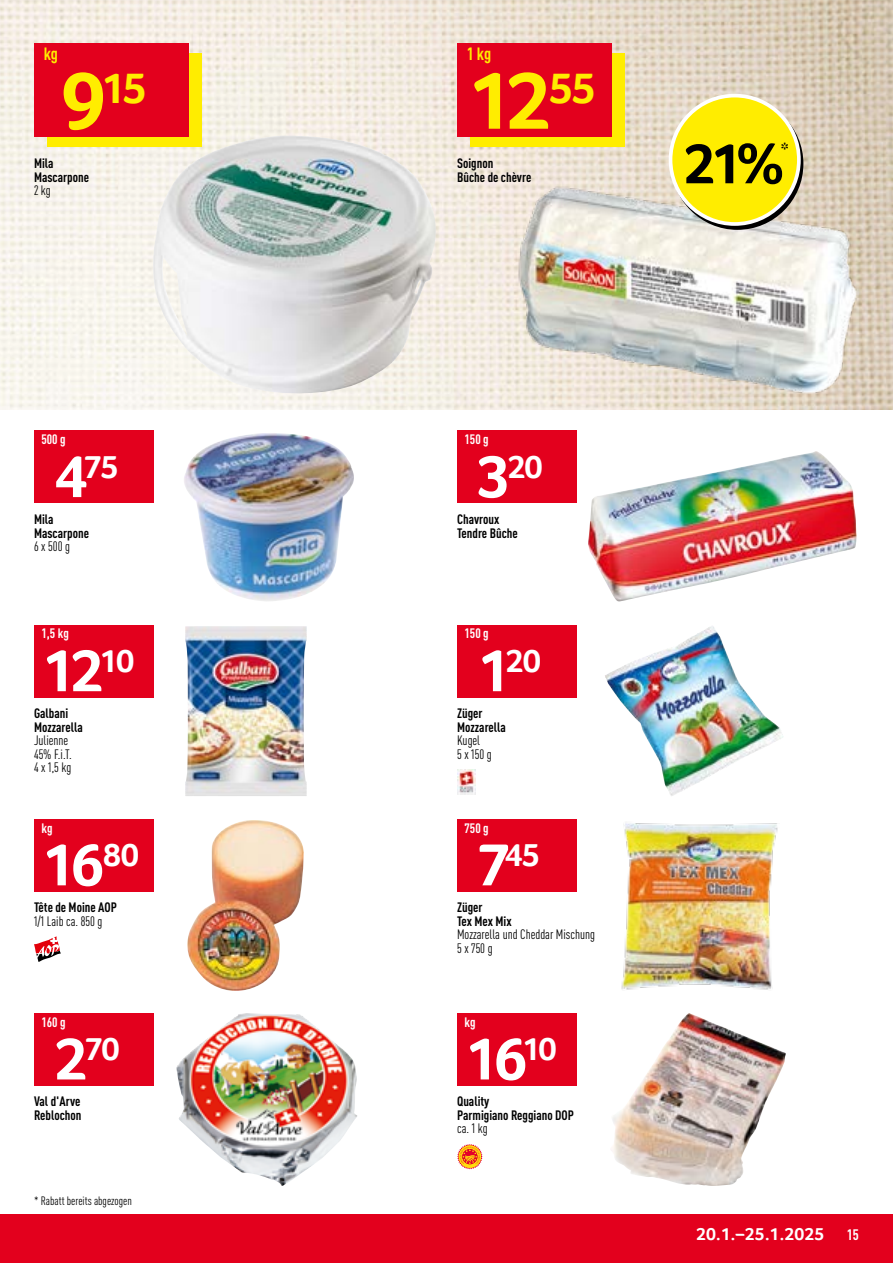
<style>
.page{position:relative;width:893px;height:1263px;background:#fff}
.page>*{position:absolute;margin:0;border:0;box-sizing:border-box;transform-origin:0 0}
.Preis_HOT{font:700 84px "Transgourmet";color:#ffed00}
.Preis_weiss{font:700 61.5px "Transgourmet";color:#fff}
.Rabattbutton{font:700 58.5px "Transgourmet";color:#000}
.Preis_HOT-2{font:700 44.55px "Transgourmet";color:#ffed00}
.Preis_weiss-2{font:700 33.3px "Transgourmet";letter-spacing:-.03em;color:#fff}
.Rabattbutton-2{font:700 19.5px "Transgourmet";color:#000}
.t1{font:700 18px "Transgourmet";letter-spacing:.01em;color:#fff}
.Unit_HOT{font:700 condensed 17.55px "DINOT";color:#ffed00}
.t2{font:700 condensed 15px "DINOT";color:#fff}
.t3{font:700 condensed 13.5px/13.5px "DINOT";color:#000}
.t4{font:condensed 13.5px "DINOT";color:#000}
.Unit_weiss{font:700 condensed 13.5px "DINOT";color:#fff}
.t5{font:condensed 12px "DINOT";color:#000}
.s1{font-size:84px}
.s2{font-size:61.5px}
</style>
<div class="page">
<div style="left:0;top:1214px;width:893px;height:49px;background:#e3001d"></div>
<img style="left:0;top:0;width:893px;height:409px">
<img style="left:153px;top:136px;width:283px;height:257px">
<img style="left:517px;top:185px;width:342px;height:208px">
<img style="left:184px;top:433px;width:170px;height:168px">
<img style="left:588px;top:451px;width:269px;height:151px">
<img style="left:176px;top:1013px;width:181px;height:173px">
<img style="left:612px;top:1013px;width:174px;height:173px">
<img style="left:187px;top:820px;width:117px;height:171px">
<img style="left:621px;top:823px;width:157px;height:167px">
<img style="left:185px;top:626px;width:122px;height:170px">
<img style="left:605px;top:626px;width:179px;height:170px">
<div style="left:47px;top:53px;width:155px;height:94px;background:#ffed00"></div>
<div style="left:34px;top:43px;width:155px;height:93px;background:#e3001d"></div>
<div style="left:470px;top:53px;width:155px;height:94px;background:#ffed00"></div>
<div style="left:457px;top:43px;width:155px;height:93px;background:#e3001d"></div>
<svg style="left:673px;top:100px;width:129px;height:128px"></svg>
<div style="left:670px;top:96px;width:129px;height:128px;background:#ffed00;border-radius:50%"></div>
<div style="left:669px;top:94px;width:132px;height:132px;border:4px solid #fff;border-radius:50%"></div>
<div style="left:34px;top:431px;width:119px;height:72px;background:#e3001d"></div>
<div style="left:457px;top:431px;width:119px;height:72px;background:#e3001d"></div>
<div style="left:34px;top:1013px;width:119px;height:72px;background:#e3001d"></div>
<div style="left:457px;top:1013px;width:119px;height:72px;background:#e3001d"></div>
<svg style="left:457px;top:1144px;width:26px;height:25px"></svg>
<div style="left:34px;top:819px;width:119px;height:72px;background:#e3001d"></div>
<svg style="left:34px;top:936px;width:27px;height:26px"></svg>
<div style="left:457px;top:819px;width:119px;height:72px;background:#e3001d"></div>
<div style="left:34px;top:625px;width:119px;height:72px;background:#e3001d"></div>
<div style="left:457px;top:625px;width:119px;height:72px;background:#e3001d"></div>
<img style="left:457px;top:769px;width:18px;height:26px">
<p class="Unit_HOT" style="left:44px;top:43px;width:16px">kg</p>
<p class="Unit_HOT" style="left:467px;top:43px;width:26px">1 kg</p>
<p class="Preis_HOT-2" style="left:61px;top:62px;width:88px"><span class="s1">9</span>15</p>
<p class="Preis_HOT" style="left:467px;top:51px;width:130px">12<sup>55</sup></p>
<p class="t3" style="left:34px;top:156px;width:57px">Mila<br>Mascarpone</p>
<p class="t4" style="left:34px;top:182px;width:18px">2 kg</p>
<p class="t3" style="left:457px;top:156px;width:76px">Soignon<br>Bûche de chèvre</p>
<p class="Rabattbutton" style="left:683px;top:129px;width:103px">21%</p>
<p class="Rabattbutton-2" style="left:781px;top:138px;width:10px">*</p>
<p class="Unit_weiss" style="left:41px;top:431px;width:26px">500 g</p>
<p class="Unit_weiss" style="left:465px;top:431px;width:26px">150 g</p>
<p class="Preis_weiss-2" style="left:54px;top:447px;width:66px"><span class="s2">4</span>75</p>
<p class="Preis_weiss-2" style="left:477px;top:447px;width:67px"><span class="s2">3</span>20</p>
<p class="t3" style="left:34px;top:512px;width:57px">Mila<br>Mascarpone</p>
<p class="t4" style="left:34px;top:538px;width:38px">6 x 500 g</p>
<p class="t3" style="left:457px;top:512px;width:62px">Chavroux<br>Tendre Bûche</p>
<p class="Unit_weiss" style="left:41px;top:625px;width:29px">1,5 kg</p>
<p class="Unit_weiss" style="left:465px;top:625px;width:26px">150 g</p>
<p class="Preis_weiss" style="left:42px;top:634px;width:94px">12<sup>10</sup></p>
<p class="Preis_weiss-2" style="left:477px;top:641px;width:66px"><span class="s2">1</span>20</p>
<p class="t3" style="left:34px;top:706px;width:50px">Galbani<br>Mozzarella</p>
<p class="t4" style="left:34px;top:732px;width:36px">Julienne</p>
<p class="t4" style="left:34px;top:746px;width:39px">45% F.i.T.</p>
<p class="t4" style="left:34px;top:759px;width:39px">4 x 1,5 kg</p>
<p class="t3" style="left:457px;top:706px;width:50px">Züger<br>Mozzarella</p>
<p class="t4" style="left:457px;top:732px;width:25px">Kugel</p>
<p class="t4" style="left:457px;top:746px;width:36px">5 x 150 g</p>
<p class="Unit_weiss" style="left:41px;top:819px;width:13px">kg</p>
<p class="Unit_weiss" style="left:465px;top:819px;width:26px">750 g</p>
<p class="Preis_weiss" style="left:42px;top:828px;width:99px">16<sup>80</sup></p>
<p class="Preis_weiss-2" style="left:477px;top:835px;width:65px"><span class="s2">7</span>45</p>
<p class="t3" style="left:34px;top:900px;width:84px">Tête de Moine AOP</p>
<p class="t4" style="left:34px;top:913px;width:70px">1/1 Laib ca. 850 g</p>
<p class="t3" style="left:457px;top:900px;width:56px">Züger<br>Tex Mex Mix</p>
<p class="t4" style="left:457px;top:927px;width:139px">Mozzarella und Cheddar Mischung</p>
<p class="t4" style="left:457px;top:940px;width:37px">5 x 750 g</p>
<p class="Unit_weiss" style="left:41px;top:1014px;width:26px">160 g</p>
<p class="Unit_weiss" style="left:465px;top:1014px;width:13px">kg</p>
<p class="Preis_weiss-2" style="left:54px;top:1029px;width:67px"><span class="s2">2</span>70</p>
<p class="Preis_weiss" style="left:465px;top:1022px;width:94px">16<sup>10</sup></p>
<p class="t3" style="left:34px;top:1095px;width:49px">Val d'Arve<br>Reblochon</p>
<p class="t3" style="left:457px;top:1095px;width:118px">Quality<br>Parmigiano Reggiano DOP</p>
<p class="t4" style="left:457px;top:1121px;width:32px">ca. 1 kg</p>
<p class="t5" style="left:34px;top:1194px;width:99px">* Rabatt bereits abgezogen</p>
<p class="t1" style="left:696px;top:1224px;width:130px">20.1.–25.1.2025</p>
<p class="t2" style="left:847px;top:1226px;width:14px">15</p>
</div>
